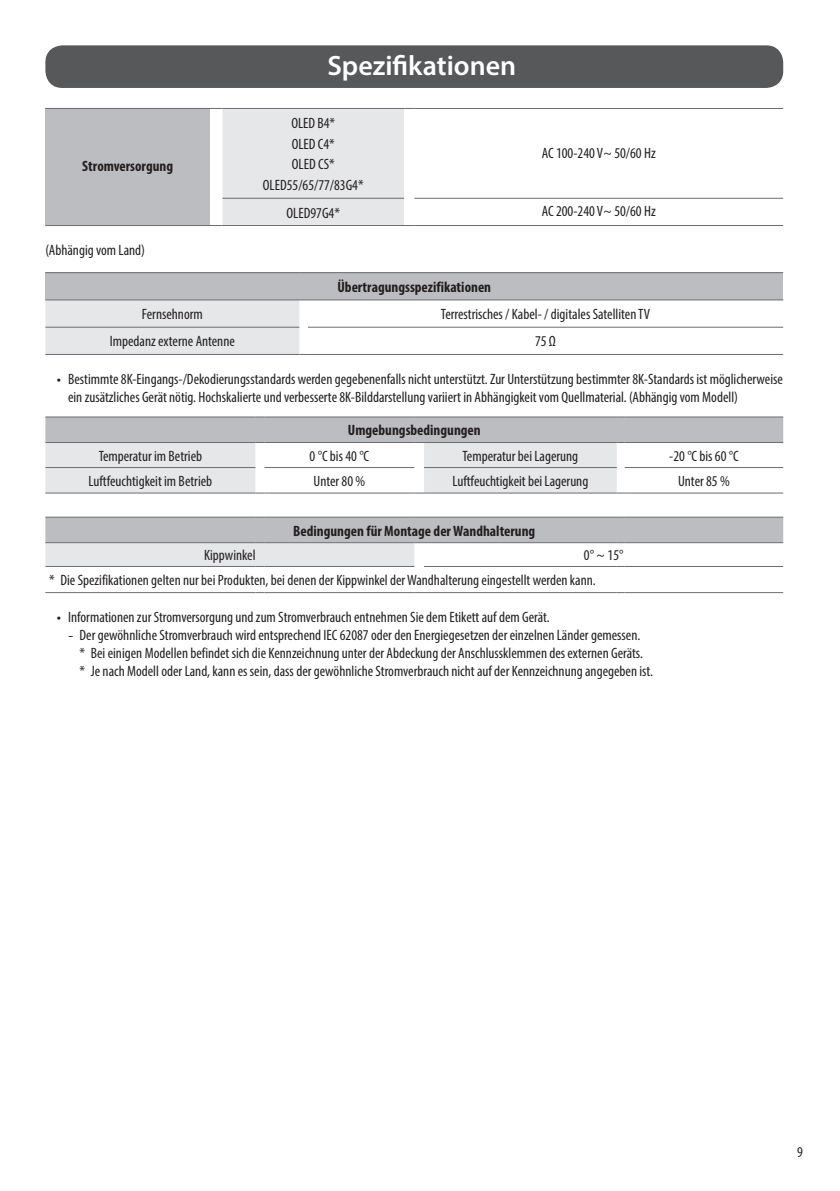
<style>
.page{position:relative;width:840px;height:1191px;background:#fff}
.page>*{position:absolute;margin:0;border:0;box-sizing:border-box;transform-origin:0 0}
.t1{font:600 28px "Myriad Pro";color:#fff}
.Body_Center{font:condensed 15px/20.8px "Myriad Pro";color:#231f20;text-align:center}
.Body_Bold_Center{font:700 condensed 15px "Myriad Pro";color:#231f20}
.Body{font:condensed 15px "Myriad Pro";color:#231f20}
.s1{font-family:"LG Smart";font-stretch:normal}
</style>
<div class="page">
<div style="left:45px;top:45px;width:737px;height:43px;background:#57585a;border-radius:17px"></div>
<div style="left:45px;top:108px;width:165px;height:117px;background:#bcbdc0"></div>
<svg style="left:414px;top:197px;width:368px;height:1px"></svg>
<hr style="left:45px;top:108px;width:165px;height:1px;background:#6c6d70">
<hr style="left:414px;top:108px;width:368px;height:1px;background:#6c6d70">
<svg style="left:210px;top:108px;width:204px;height:118px;background:#e8e9ea"></svg>
<hr style="left:414px;top:198px;width:368px;height:1px;background:#6c6d70">
<hr style="left:45px;top:225px;width:165px;height:1px;background:#6c6d70">
<hr style="left:414px;top:225px;width:368px;height:1px;background:#6c6d70">
<hr style="left:222px;top:225px;width:182px;height:1px;background:#6c6d70">
<hr style="left:222px;top:108px;width:182px;height:1px;background:#6c6d70">
<hr style="left:222px;top:198px;width:182px;height:1px;background:#6c6d70">
<div style="left:45px;top:273px;width:737px;height:27px;background:#bcbdc0"></div>
<hr style="left:45px;top:272px;width:254px;height:1px;background:#6c6d70">
<hr style="left:308px;top:272px;width:474px;height:1px;background:#6c6d70">
<svg style="left:45px;top:299px;width:263px;height:56px;background:#dfe0e2"></svg>
<hr style="left:308px;top:327px;width:474px;height:1px;background:#6c6d70">
<hr style="left:308px;top:354px;width:474px;height:1px;background:#6c6d70">
<hr style="left:308px;top:299px;width:474px;height:1px;background:#6c6d70">
<svg style="left:45px;top:417px;width:737px;height:125px;fill:#bcbdc0"></svg>
<svg style="left:45px;top:443px;width:571px;height:123px"></svg>
<hr style="left:45px;top:416px;width:210px;height:1px;background:#6c6d70">
<hr style="left:264px;top:416px;width:150px;height:1px;background:#6c6d70">
<hr style="left:424px;top:416px;width:192px;height:1px;background:#6c6d70">
<hr style="left:624px;top:416px;width:158px;height:1px;background:#6c6d70">
<hr style="left:45px;top:516px;width:210px;height:1px;background:#6c6d70">
<hr style="left:264px;top:516px;width:150px;height:1px;background:#6c6d70">
<hr style="left:424px;top:516px;width:192px;height:1px;background:#6c6d70">
<hr style="left:624px;top:516px;width:158px;height:1px;background:#6c6d70">
<hr style="left:45px;top:442px;width:210px;height:1px;background:#6c6d70">
<hr style="left:45px;top:467px;width:210px;height:1px;background:#6c6d70">
<hr style="left:45px;top:492px;width:210px;height:1px;background:#6c6d70">
<hr style="left:264px;top:492px;width:150px;height:1px;background:#6c6d70">
<hr style="left:424px;top:492px;width:192px;height:1px;background:#6c6d70">
<hr style="left:624px;top:492px;width:158px;height:1px;background:#6c6d70">
<hr style="left:264px;top:442px;width:150px;height:1px;background:#6c6d70">
<hr style="left:264px;top:467px;width:150px;height:1px;background:#6c6d70">
<hr style="left:45px;top:566px;width:210px;height:1px;background:#6c6d70">
<hr style="left:264px;top:566px;width:150px;height:1px;background:#6c6d70">
<hr style="left:424px;top:566px;width:192px;height:1px;background:#6c6d70">
<hr style="left:624px;top:566px;width:158px;height:1px;background:#6c6d70">
<hr style="left:45px;top:592px;width:210px;height:1px;background:#6c6d70">
<hr style="left:264px;top:592px;width:150px;height:1px;background:#6c6d70">
<hr style="left:424px;top:592px;width:192px;height:1px;background:#6c6d70">
<hr style="left:624px;top:592px;width:158px;height:1px;background:#6c6d70">
<hr style="left:45px;top:542px;width:210px;height:1px;background:#6c6d70">
<hr style="left:264px;top:542px;width:150px;height:1px;background:#6c6d70">
<hr style="left:424px;top:442px;width:192px;height:1px;background:#6c6d70">
<hr style="left:424px;top:467px;width:192px;height:1px;background:#6c6d70">
<hr style="left:624px;top:442px;width:158px;height:1px;background:#6c6d70">
<hr style="left:624px;top:467px;width:158px;height:1px;background:#6c6d70">
<hr style="left:424px;top:542px;width:192px;height:1px;background:#6c6d70">
<hr style="left:624px;top:542px;width:158px;height:1px;background:#6c6d70">
<p class="Body_Bold_Center" style="left:82px;top:157px;width:92px">Stromversorgung</p>
<p class="Body" style="left:45px;top:241px;width:101px">(Abhängig vom Land)</p>
<p class="t1" style="left:327px;top:48px;width:190px">Spezifikationen</p>
<p class="Body_Center" style="left:263px;top:112px;width:102px">OLED B4*<br>OLED C4*<br>OLED CS*<br>OLED55/65/77/83G4*</p>
<p class="Body_Center" style="left:541px;top:142px;width:115px">AC 100-240 V~ 50/60 Hz</p>
<p class="Body_Center" style="left:286px;top:202px;width:55px">OLED97G4*</p>
<p class="Body_Center" style="left:541px;top:201px;width:115px">AC 200-240 V~ 50/60 Hz</p>
<p class="Body_Bold_Center" style="left:337px;top:277px;width:155px">Übertragungsspezifikationen</p>
<p class="Body_Center" style="left:142px;top:304px;width:62px">Fernsehnorm</p>
<p class="Body_Center" style="left:440px;top:304px;width:210px">Terrestrisches / Kabel- / digitales Satelliten TV</p>
<p class="Body_Center" style="left:110px;top:331px;width:126px">Impedanz externe Antenne</p>
<p class="Body_Center" style="left:534px;top:331px;width:22px">75 Ω</p>
<p class="Body_Center" style="left:68px;top:370px;width:715px;line-height:18px;text-align:left;text-indent:-11px"><span class="s1">•</span> Bestimmte 8K-Eingangs-/Dekodierungsstandards werden gegebenenfalls nicht unterstützt. Zur Unterstützung bestimmter 8K-Standards ist möglicherweise ein zusätzliches Gerät nötig. Hochskalierte und verbesserte 8K-Bilddarstellung variiert in Abhängigkeit vom Quellmaterial. (Abhängig vom Modell)</p>
<p class="Body_Bold_Center" style="left:347px;top:421px;width:134px">Umgebungsbedingungen</p>
<p class="Body_Center" style="left:99px;top:445px;width:105px">Temperatur im Betrieb</p>
<p class="Body_Center" style="left:309px;top:445px;width:61px">0 °C bis 40 °C</p>
<p class="Body_Center" style="left:462px;top:445px;width:117px">Temperatur bei Lagerung</p>
<p class="Body_Center" style="left:668px;top:445px;width:71px">-20 °C bis 60 °C</p>
<p class="Body_Center" style="left:88px;top:470px;width:125px">Luftfeuchtigkeit im Betrieb</p>
<p class="Body_Center" style="left:313px;top:470px;width:53px">Unter 80 %</p>
<p class="Body_Center" style="left:452px;top:470px;width:137px">Luftfeuchtigkeit bei Lagerung</p>
<p class="Body_Center" style="left:677px;top:470px;width:53px">Unter 85 %</p>
<p class="Body_Bold_Center" style="left:293px;top:521px;width:243px">Bedingungen für Montage der Wandhalterung</p>
<p class="Body_Center" style="left:204px;top:544px;width:53px">Kippwinkel</p>
<p class="Body_Center" style="left:583px;top:544px;width:41px">0° ~ 15°</p>
<p class="Body_Center" style="left:49px;top:569px;width:548px">* Die Spezifikationen gelten nur bei Produkten, bei denen der Kippwinkel der Wandhalterung eingestellt werden kann.</p>
<p class="Body_Center" style="left:57px;top:607px;width:494px"><span class="s1">•</span> Informationen zur Stromversorgung und zum Stromverbrauch entnehmen Sie dem Etikett auf dem Gerät.</p>
<p class="Body_Center" style="left:68px;top:625px;width:573px"><span class="s1">-</span> Der gewöhnliche Stromverbrauch wird entsprechend IEC 62087 oder den Energiegesetzen der einzelnen Länder gemessen.</p>
<p class="Body_Center" style="left:79px;top:643px;width:564px">* Bei einigen Modellen befindet sich die Kennzeichnung unter der Abdeckung der Anschlussklemmen des externen Geräts.</p>
<p class="Body_Center" style="left:79px;top:661px;width:574px">* Je nach Modell oder Land, kann es sein, dass der gewöhnliche Stromverbrauch nicht auf der Kennzeichnung angegeben ist.</p>
<p class="Body_Center" style="left:796px;top:1141px;width:7px">9</p>
</div>
